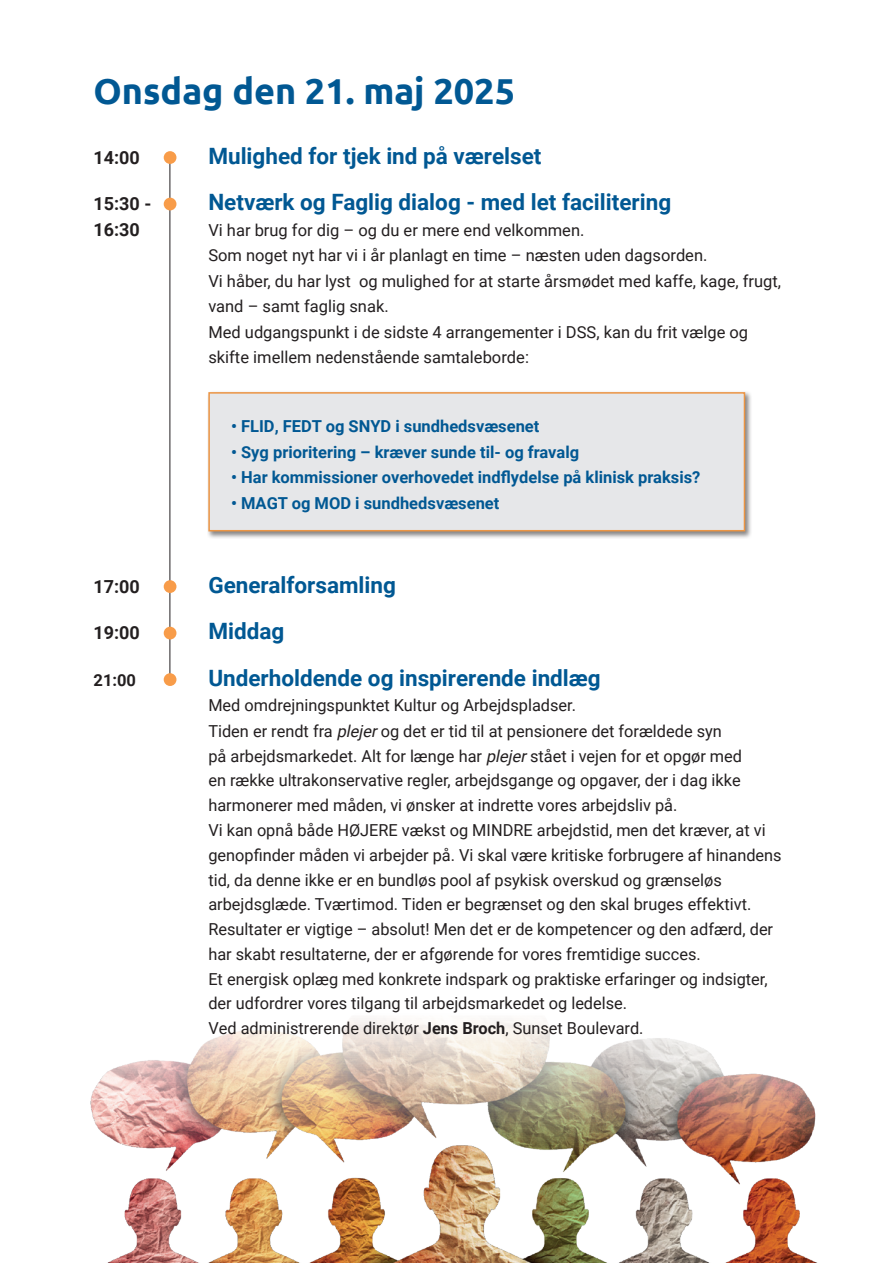
<style>
.page{position:relative;width:893px;height:1263px;background:#fff}
.page>*{position:absolute;margin:0;border:0;box-sizing:border-box;transform-origin:0 0}
.t1{font:700 36px "Ubuntu";color:#015893}
.t2{font:700 22.5px "Roboto";color:#015893}
.t3{font:700 18px "Roboto";color:#231f20}
.t4{font:16.5px/24.8px "Roboto";color:#231f20}
.t5{font:700 16.5px "Roboto";color:#015893}
.t6{font:700 16.5px "Roboto";color:#231f20}
.s1{font-style:italic}
.s2{font-weight:700}
</style>
<div class="page">
<img style="left:90px;top:1018px;width:728px;height:245px">
<hr style="left:0;top:0;width:1px;height:1263px;background:#015893">
<hr style="left:170px;top:153px;width:1px;height:526px;background:#231f20">
<div style="left:164px;top:151px;width:12px;height:13px;background:#f89c49;border-radius:50%"></div>
<div style="left:164px;top:198px;width:12px;height:12px;background:#f89c49;border-radius:50%"></div>
<div style="left:207px;top:390px;width:546px;height:149px;background:#231f20;opacity:.55"></div>
<div style="left:209px;top:393px;width:535px;height:138px;background:#e6e7e9"></div>
<div style="left:208px;top:392px;width:537px;height:139px;border:2px solid #ec9544"></div>
<div style="left:164px;top:580px;width:12px;height:13px;background:#f89c49;border-radius:50%"></div>
<div style="left:164px;top:627px;width:12px;height:12px;background:#f89c49;border-radius:50%"></div>
<div style="left:164px;top:673px;width:12px;height:13px;background:#f89c49;border-radius:50%"></div>
<h1 class="t1" style="left:94px;top:70px;width:423px">Onsdag den 21. maj 2025</h1>
<p class="t3" style="left:94px;top:145px;width:48px">14:00</p>
<h2 class="t2" style="left:208px;top:140px;width:335px">Mulighed for tjek ind på værelset</h2>
<p class="t3" style="left:94px;top:191px;width:59px">15:30 -</p>
<h2 class="t2" style="left:208px;top:187px;width:464px">Netværk og Faglig dialog - med let facilitering</h2>
<p class="t3" style="left:94px;top:217px;width:48px">16:30</p>
<p class="t4" style="left:208px;top:217px;width:574px;line-height:25.5px">Vi har brug for dig – og du er mere end velkommen.<br>Som noget nyt har vi i år planlagt en time – næsten uden dagsorden.<br>Vi håber, du har lyst og mulighed for at starte årsmødet med kaffe, kage, frugt, vand – samt faglig snak.<br>Med udgangspunkt i de sidste 4 arrangementer i DSS, kan du frit vælge og skifte imellem nedenstående samtaleborde:</p>
<p class="t5" style="left:231px;top:415px;width:310px">• FLID, FEDT og SNYD i sundhedsvæsenet</p>
<p class="t5" style="left:231px;top:440px;width:349px">• Syg prioritering – kræver sunde til- og fravalg</p>
<p class="t5" style="left:231px;top:466px;width:471px">• Har kommissioner overhovedet indflydelse på klinisk praksis?</p>
<p class="t5" style="left:231px;top:491px;width:270px">• MAGT og MOD i sundhedsvæsenet</p>
<p class="t3" style="left:94px;top:574px;width:48px">17:00</p>
<h2 class="t2" style="left:208px;top:569px;width:189px">Generalforsamling</h2>
<p class="t3" style="left:94px;top:620px;width:48px">19:00</p>
<h2 class="t2" style="left:208px;top:616px;width:77px">Middag</h2>
<p class="t6" style="left:94px;top:668px;width:44px">21:00</p>
<h2 class="t2" style="left:208px;top:662px;width:394px">Underholdende og inspirerende indlæg</h2>
<p class="t4" style="left:208px;top:693px;width:575px">Med omdrejningspunktet Kultur og Arbejdspladser.<br>Tiden er rendt fra <span class="s1">plejer</span>og det er tid til at pensionere det forældede syn<br>på arbejdsmarkedet. Alt for længe har <span class="s1">plejer</span>stået i vejen for et opgør med<br>en række ultrakonservative regler, arbejdsgange og opgaver, der i dag ikke harmonerer med måden, vi ønsker at indrette vores arbejdsliv på.<br>Vi kan opnå både HØJERE vækst og MINDRE arbejdstid, men det kræver, at vi genopfinder måden vi arbejder på. Vi skal være kritiske forbrugere af hinandens tid, da denne ikke er en bundløs pool af psykisk overskud og grænseløs arbejdsglæde. Tværtimod. Tiden er begrænset og den skal bruges effektivt.<br>Resultater er vigtige – absolut! Men det er de kompetencer og den adfærd, der har skabt resultaterne, der er afgørende for vores fremtidige succes.<br>Et energisk oplæg med konkrete indspark og praktiske erfaringer og indsigter, der udfordrer vores tilgang til arbejdsmarkedet og ledelse.<br>Ved administrerende direktør <span class="s2">Jens Broch</span>, Sunset Boulevard.</p>
</div>
